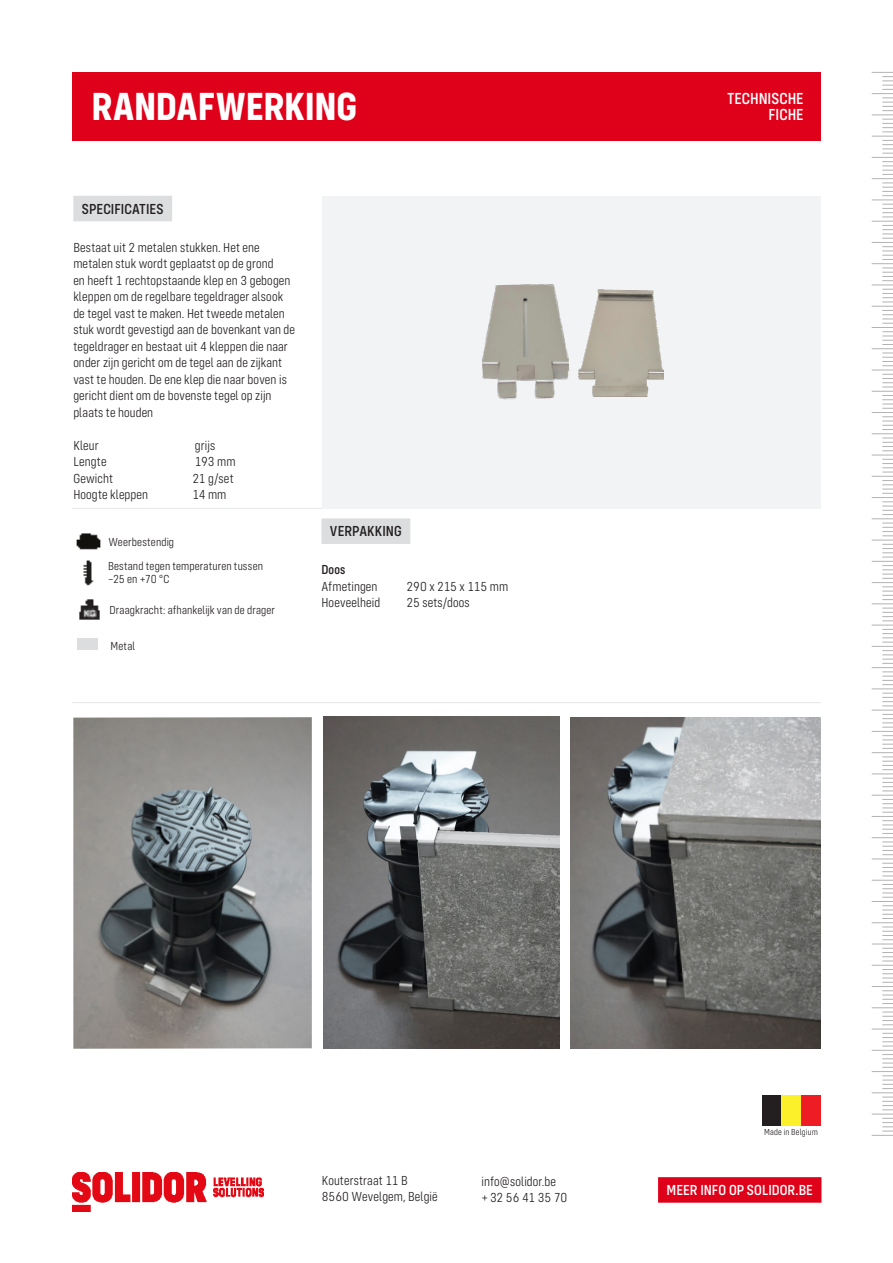
<style>
.page{position:relative;width:893px;height:1263px;background:#fff}
.page>*{position:absolute;margin:0;border:0;box-sizing:border-box;transform-origin:0 0}
.Titel_fiche{font:700 40.5px "Config Condensed";color:#fff}
.t1{font:500 16.5px/16.5px "Config Condensed";letter-spacing:-.005em;color:#fff;text-align:right}
.Titeltje{font:500 15px "Config Condensed";letter-spacing:.005em;color:#231f20}
.t2{font:500 15px "Config Condensed";color:#fff}
.Info{font:300 13.5px/16.5px "Config Condensed";letter-spacing:.01em;color:#231f20}
.Info-2{font:300 13.5px "Config Condensed";letter-spacing:-.015em;color:#231f20}
.Iconen_specificaties{font:300 12px/13.5px "Config Condensed";letter-spacing:.01em;color:#231f20}
.Info-3{font:300 9px "Config Condensed";letter-spacing:.02em;color:#231f20}
.s1{font-weight:500}
</style>
<div class="page">
<img style="left:72px;top:1173px;width:192px;height:39px">
<svg style="left:872px;top:72px;width:21px;height:1064px"></svg>
<hr style="left:72px;top:702px;width:749px;height:1px;background:#e6e7e9">
<hr style="left:72px;top:508px;width:749px;height:1px;background:#e6e7e9">
<div style="left:72px;top:72px;width:749px;height:69px;background:#df0019"></div>
<div style="left:322px;top:196px;width:498px;height:313px;background:#f2f3f4"></div>
<img style="left:76px;top:533px;width:25px;height:53px">
<img style="left:73px;top:717px;width:239px;height:332px">
<img style="left:323px;top:716px;width:236px;height:332px">
<img style="left:571px;top:717px;width:250px;height:332px">
<img style="left:79px;top:599px;width:21px;height:21px">
<div style="left:78px;top:638px;width:20px;height:11px;background:#dcdddf"></div>
<img style="left:482px;top:284px;width:88px;height:116px">
<img style="left:578px;top:289px;width:85px;height:107px">
<div style="left:762px;top:1095px;width:20px;height:31px;background:#231f20"></div>
<div style="left:781px;top:1095px;width:20px;height:31px;background:#fbf029"></div>
<div style="left:801px;top:1095px;width:20px;height:31px;background:#ee1d23"></div>
<div style="left:658px;top:1177px;width:163px;height:26px;background:#df0019"></div>
<div style="left:73px;top:196px;width:99px;height:25px;background:#dcdddf"></div>
<div style="left:321px;top:518px;width:89px;height:26px;background:#dcdddf"></div>
<p class="Titel_fiche" style="left:91px;top:83px;width:267px">RANDAFWERKING</p>
<p class="Titeltje" style="left:82px;top:200px;width:83px">SPECIFICATIES</p>
<p class="Info" style="left:73px;top:239px;width:188px">Bestaat uit 2 metalen stukken. Het ene</p>
<p class="Info" style="left:73px;top:255px;width:202px">metalen stuk wordt geplaatst op de grond</p>
<p class="Info" style="left:73px;top:272px;width:219px">en heeft 1 rechtopstaande klep en 3 gebogen</p>
<p class="Info" style="left:73px;top:288px;width:211px">kleppen om de regelbare tegeldrager alsook</p>
<p class="Info" style="left:73px;top:305px;width:213px">de tegel vast te maken. Het tweede metalen</p>
<p class="Info" style="left:73px;top:321px;width:223px">stuk wordt gevestigd aan de bovenkant van de</p>
<p class="Info" style="left:73px;top:338px;width:216px">tegeldrager en bestaat uit 4 kleppen die naar</p>
<p class="Info" style="left:73px;top:354px;width:210px">onder zijn gericht om de tegel aan de zijkant</p>
<p class="Info" style="left:73px;top:371px;width:215px">vast te houden. De ene klep die naar boven is</p>
<p class="Info" style="left:73px;top:387px;width:200px">gericht dient om de bovenste tegel op zijn</p>
<p class="Info" style="left:73px;top:404px;width:81px">plaats te houden</p>
<p class="Info" style="left:73px;top:437px;width:27px">Kleur</p>
<p class="Info" style="left:195px;top:437px;width:22px">grijs</p>
<p class="Info" style="left:73px;top:453px;width:35px">Lengte</p>
<p class="Info" style="left:195px;top:453px;width:42px">193 mm</p>
<p class="Info" style="left:73px;top:470px;width:41px">Gewicht</p>
<p class="Info" style="left:192px;top:470px;width:43px">21 g/set</p>
<p class="Info" style="left:73px;top:486px;width:76px">Hoogte kleppen</p>
<p class="Info" style="left:192px;top:486px;width:35px">14 mm</p>
<p class="Iconen_specificaties" style="left:108px;top:535px;width:67px">Weerbestendig</p>
<p class="Iconen_specificaties" style="left:108px;top:559px;width:157px">Bestand tegen temperaturen tussen –25 en +70 °C</p>
<p class="Iconen_specificaties" style="left:109px;top:603px;width:167px">Draagkracht: afhankelijk van de drager</p>
<p class="Iconen_specificaties" style="left:111px;top:639px;width:26px">Metal</p>
<p class="Titeltje" style="left:330px;top:523px;width:73px">VERPAKKING</p>
<p class="Info" style="left:321px;top:562px;width:58px"><span class="s1">Doos<br></span>Afmetingen</p>
<p class="Info-2" style="left:406px;top:579px;width:103px">290 x 215 x 115 mm</p>
<p class="Info" style="left:321px;top:595px;width:60px">Hoeveelheid</p>
<p class="Info" style="left:406px;top:595px;width:65px">25 sets/doos</p>
<p class="t1" style="left:727px;top:90px;width:78px">TECHNISCHE<br>FICHE</p>
<p class="Info" style="left:322px;top:1172px;width:117px">Kouterstraat 11 B<br>8560 Wevelgem, België</p>
<p class="Info" style="left:482px;top:1173px;width:87px">info@solidor.be +32 56 41 35 70</p>
<p class="Info-3" style="left:764px;top:1127px;width:55px">Made in Belgium</p>
<p class="t2" style="left:667px;top:1182px;width:148px">MEER INFO OP SOLIDOR.BE</p>
</div>
